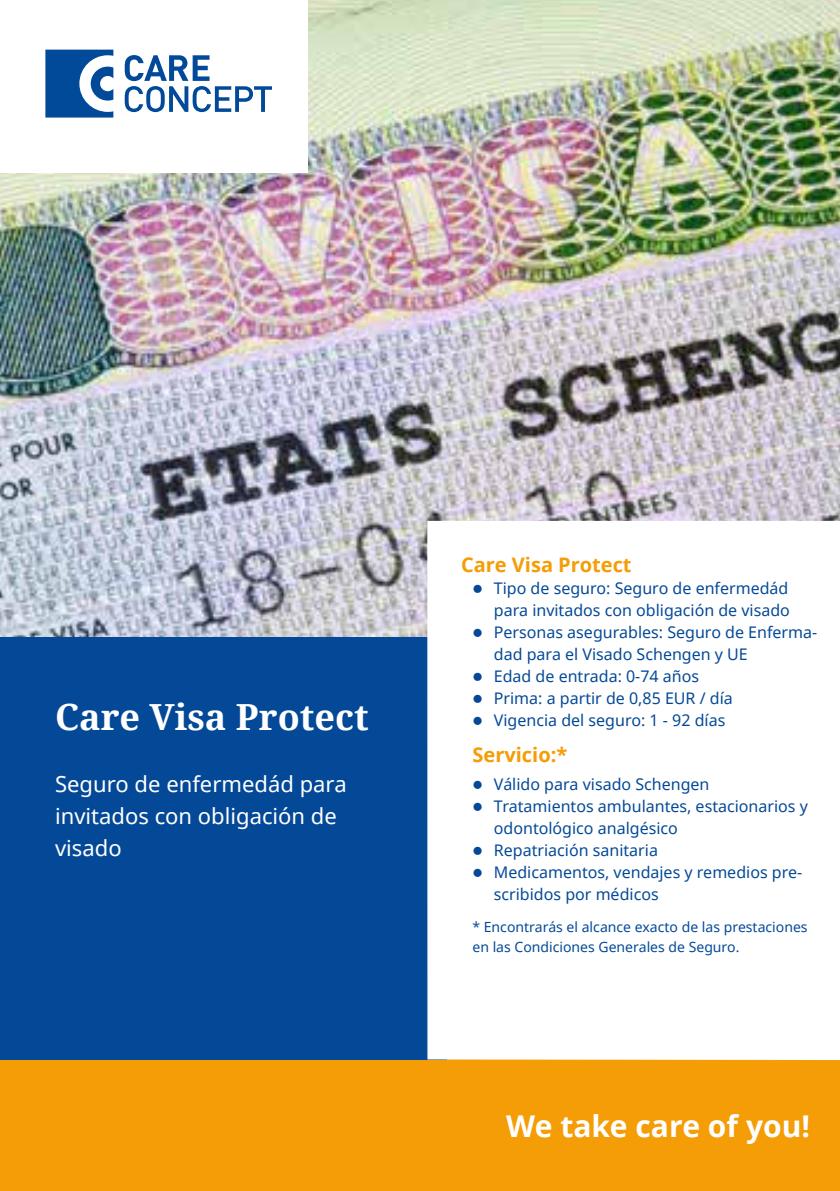
<style>
.page{position:relative;width:840px;height:1191px;background:#fff}
.page>*{position:absolute;margin:0;border:0;box-sizing:border-box;transform-origin:0 0}
.t1{font:700 36px "Noto Serif";color:#fff}
.t2{font:700 30px "Noto Sans";color:#fff}
.t3{font:22px/32px "Noto Sans";color:#fff}
.t4{font:700 20px "Noto Sans";color:#f49d06}
.t5{font:16px/22px "Noto Sans";color:#044997}
.t6{font:14px/20px "Noto Sans";color:#044997}
</style>
<div class="page">
<img style="left:0;top:0;width:839px;height:637px">
<div style="left:0;top:0;width:308px;height:172px;background:#fff"></div>
<svg style="left:45px;top:50px;width:227px;height:68px"></svg>
<div style="left:0;top:1056px;width:839px;height:135px;background:#f49d06"></div>
<div style="left:0;top:637px;width:446px;height:422px;background:#044997"></div>
<div style="left:427px;top:521px;width:412px;height:539px;background:#fff"></div>
<h1 class="t1" style="left:55px;top:692px;width:315px">Care Visa Protect</h1>
<h3 class="t3" style="left:55px;top:768px;width:293px">Seguro de enfermedád para invitados con obligación de visado</h3>
<p class="t4" style="left:461px;top:550px;width:172px">Care Visa Protect</p>
<p class="t5" style="left:472px;top:577px;width:319px;text-align:right">● Tipo de seguro: Seguro de enfermedád para invitados con obligación de visado</p>
<p class="t5" style="left:493px;top:621px;width:325px;text-indent:-21px">● Personas asegurables: Seguro de Enferma&shy;dad para el Visado Schengen y UE</p>
<p class="t5" style="left:472px;top:665px;width:228px">● Edad de entrada: 0-74 años</p>
<p class="t5" style="left:472px;top:687px;width:262px">● Prima: a partir de 0,85 EUR / día</p>
<p class="t5" style="left:472px;top:709px;width:254px">● Vigencia del seguro: 1 - 92 días</p>
<p class="t4" style="left:472px;top:740px;width:96px">Servicio:*</p>
<p class="t5" style="left:472px;top:773px;width:238px">● Válido para visado Schengen</p>
<p class="t5" style="left:493px;top:795px;width:315px;text-indent:-21px">● Tratamientos ambulantes, estacionarios y odontológico analgésico</p>
<p class="t5" style="left:472px;top:839px;width:187px">● Repatriación sanitaria</p>
<p class="t5" style="left:493px;top:861px;width:310px;text-indent:-21px">● Medicamentos, vendajes y remedios pre&shy;scribidos por médicos</p>
<p class="t6" style="left:472px;top:916px;width:336px">* Encontrarás el alcance exacto de las prestaciones en las Condiciones Generales de Seguro.</p>
<h2 class="t2" style="left:506px;top:1104px;width:305px">We take care of you!</h2>
</div>
